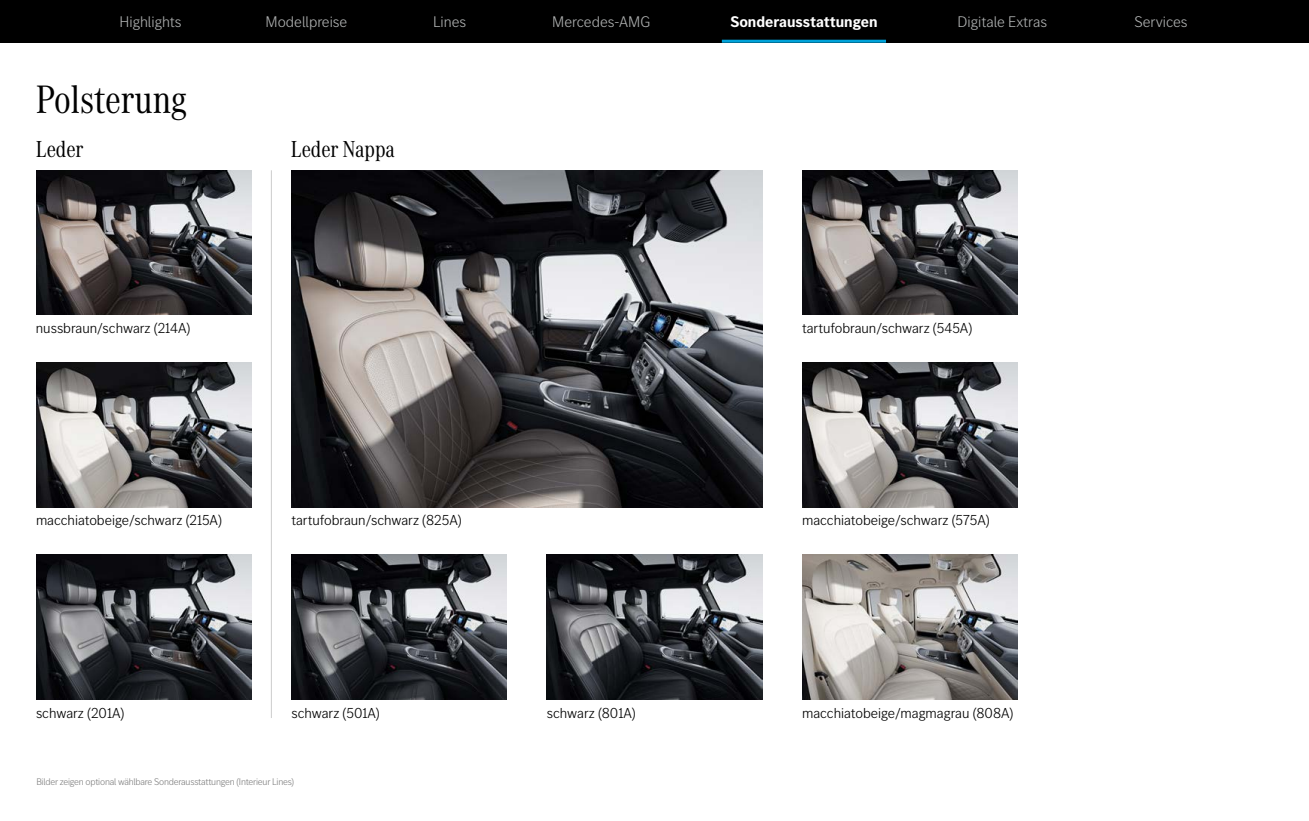
<style>
.page{position:relative;width:1309px;height:821px;background:#fff}
.page>*{position:absolute;margin:0;border:0;box-sizing:border-box;transform-origin:0 0}
.t1{font:41px "MB Corpo A Title Cond";color:#000}
.t2{font:24px "MB Corpo A Title Cond";color:#000}
.t3{font:300 16px "MB Corpo S Title";color:#adafaf}
.t4{font:700 16px "MB Corpo S Title";color:#fff}
.t5{font:300 15px "MB Corpo S Title";color:#000}
.t6{font:300 10px "MB Corpo S Title";letter-spacing:-.02em;color:#808080}
</style>
<div class="page">
<div style="left:0;top:0;width:1309px;height:43px;background:#000"></div>
<hr style="left:722px;top:40px;width:164px;height:3px;background:#00a2d9">
<img style="left:36px;top:170px;width:215px;height:145px">
<img style="left:291px;top:170px;width:471px;height:336px">
<img style="left:802px;top:170px;width:215px;height:145px">
<img style="left:802px;top:554px;width:215px;height:144px">
<img style="left:36px;top:362px;width:215px;height:144px">
<img style="left:36px;top:554px;width:215px;height:144px">
<img style="left:547px;top:554px;width:215px;height:144px">
<img style="left:291px;top:554px;width:216px;height:144px">
<img style="left:802px;top:362px;width:215px;height:144px">
<hr style="left:271px;top:170px;width:1px;height:547px;background:#ccc">
<p class="t3" style="left:120px;top:12px;width:64px">Highlights</p>
<p class="t3" style="left:266px;top:12px;width:83px">Modellpreise</p>
<p class="t3" style="left:433px;top:12px;width:35px">Lines</p>
<p class="t3" style="left:552px;top:12px;width:100px">Mercedes-AMG</p>
<p class="t4" style="left:730px;top:11px;width:149px">Sonderausstattungen</p>
<p class="t3" style="left:958px;top:12px;width:91px">Digitale Extras</p>
<p class="t3" style="left:1135px;top:12px;width:55px">Services</p>
<h1 class="t1" style="left:36px;top:72px;width:152px">Polsterung</h1>
<h2 class="t2" style="left:36px;top:133px;width:49px">Leder</h2>
<h2 class="t2" style="left:291px;top:133px;width:105px">Leder Nappa</h2>
<p class="t5" style="left:36px;top:318px;width:156px">nussbraun/schwarz (214A)</p>
<p class="t5" style="left:802px;top:318px;width:172px">tartufobraun/schwarz (545A)</p>
<p class="t5" style="left:36px;top:510px;width:187px">macchiatobeige/schwarz (215A)</p>
<p class="t5" style="left:291px;top:510px;width:172px">tartufobraun/schwarz (825A)</p>
<p class="t5" style="left:802px;top:510px;width:189px">macchiatobeige/schwarz (575A)</p>
<p class="t5" style="left:36px;top:702px;width:90px">schwarz (201A)</p>
<p class="t5" style="left:291px;top:702px;width:90px">schwarz (501A)</p>
<p class="t5" style="left:547px;top:702px;width:90px">schwarz (801A)</p>
<p class="t5" style="left:802px;top:702px;width:213px">macchiatobeige/magmagrau (808A)</p>
<p class="t6" style="left:36px;top:774px;width:259px">Bilder zeigen optional wählbare Sonderausstattungen (Interieur Lines)</p>
</div>
